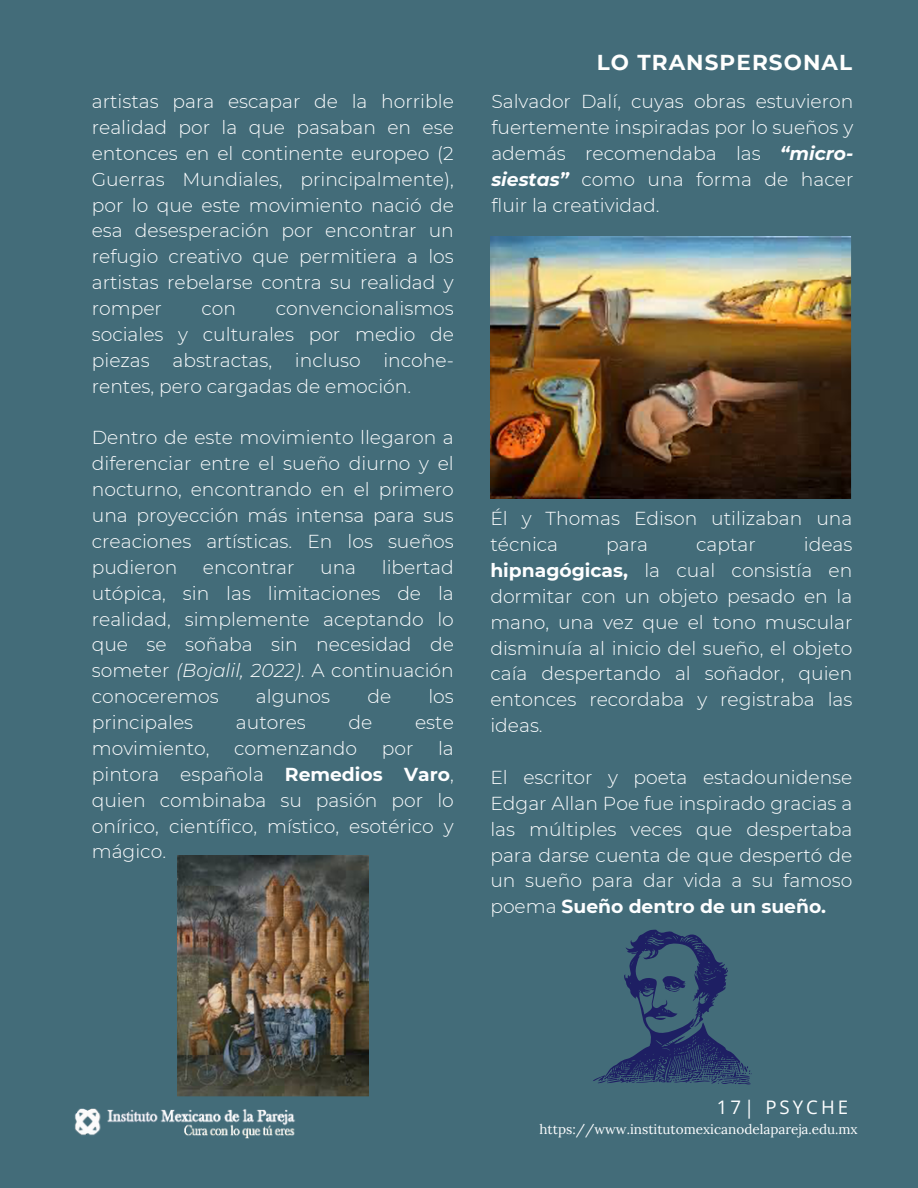
<style>
.page{position:relative;width:918px;height:1188px;background:#436c79}
.page>*{position:absolute;margin:0;border:0;box-sizing:border-box;transform-origin:0 0}
.t1{font:700 21.6px "Montserrat";letter-spacing:.05em;color:#fffffe}
.t2{font:300 18.75px/25.8px "Montserrat";color:#fdfeff;text-align:justify}
.t3{font:18.75px "Open Sans";letter-spacing:.16em;color:#fdfeff}
.t4{font:13.5px "Lora";color:#fdfeff}
.s1{font-style:italic}
.s2{font-weight:700}
.s3{font-weight:700;font-style:italic}
</style>
<div class="page">
<img style="left:177px;top:856px;width:192px;height:241px">
<img style="left:490px;top:236px;width:362px;height:263px">
<svg style="left:593px;top:930px;width:159px;height:155px"></svg>
<img style="left:74px;top:1108px;width:221px;height:31px">
<h3 class="t2" style="left:92px;top:88px;width:364px">artistas para escapar de la horrible realidad por la que pasaban en ese entonces en el continente europeo (2<br>Guerras Mundiales, principalmente), por lo que este movimiento nació de esa desesperación por encontrar un refugio creativo que permitiera a los artistas rebelarse contra su realidad y romper</h3>
<h3 class="t2" style="left:92px;top:295px;width:364px;text-indent:184px">convencionalismos sociales y culturales por medio de piezas abstractas, incluso incohe&shy;rentes, pero cargadas de emoción.</h3>
<p class="t2" style="left:92px;top:425px;width:364px">Dentro de este movimiento llegaron a diferenciar entre el sueño diurno y el nocturno, encontrando en el primero una proyección más intensa para sus creaciones artísticas. En los sueños pudieron</p>
<h3 class="t2" style="left:202px;top:295px;width:36px">con</h3>
<p class="t2" style="left:92px;top:554px;width:364px;text-indent:290px">libertad utópica, sin las limitaciones de la realidad, simplemente aceptando lo que se soñaba sin necesidad de someter <span class="s1">(Bojalil, 2022)</span>. A continuación conoceremos</p>
<p class="t2" style="left:203px;top:554px;width:93px">encontrar</p>
<p class="t2" style="left:320px;top:554px;width:38px">una</p>
<p class="t2" style="left:256px;top:684px;width:76px">algunos</p>
<p class="t2" style="left:367px;top:684px;width:25px">de</p>
<p class="t2" style="left:428px;top:684px;width:27px">los</p>
<p class="t2" style="left:92px;top:709px;width:103px">principales</p>
<p class="t2" style="left:236px;top:709px;width:72px">autores</p>
<p class="t2" style="left:349px;top:709px;width:25px">de</p>
<p class="t2" style="left:415px;top:709px;width:40px">este</p>
<p class="t2" style="left:92px;top:735px;width:119px">movimiento,</p>
<p class="t2" style="left:234px;top:735px;width:124px">comenzando</p>
<p class="t2" style="left:382px;top:735px;width:33px">por</p>
<p class="t2" style="left:92px;top:735px;width:364px;text-indent:346px">la pintora española <span class="s2">Remedios Varo</span>, quien combinaba su pasión por lo onírico, científico, místico, esotérico y mágico.</p>
<h3 class="t1" style="left:597px;top:49px;width:257px">LO TRANSPERSONAL</h3>
<p class="t2" style="left:491px;top:88px;width:364px">Salvador Dalí, cuyas obras estuvieron fuertemente inspiradas por lo sueños y además recomendaba las <span class="s3">“micro&shy;siestas”</span> como una forma de hacer fluir la creatividad.</p>
<h1 class="t2" style="left:490px;top:506px;width:364px">Él y Thomas Edison utilizaban una técnica</h1>
<h1 class="t2" style="left:490px;top:531px;width:364px;text-indent:313px">ideas <span class="s2">hipnagógicas,</span> la cual consistía en dormitar con un objeto pesado en la mano, una vez que el tono muscular disminuía al inicio del sueño, el objeto caía despertando al soñador, quien entonces recordaba y registraba las ideas.</h1>
<h3 class="t2" style="left:490px;top:764px;width:364px">El escritor y poeta estadounidense Edgar Allan Poe fue inspirado gracias a las múltiples veces que despertaba para darse cuenta de que despertó de un sueño para dar vida a su famoso poema <span class="s2">Sueño dentro de un sueño.</span></h3>
<h1 class="t2" style="left:606px;top:531px;width:43px">para</h1>
<h1 class="t2" style="left:696px;top:531px;width:61px">captar</h1>
<p class="t3" style="left:717px;top:1094px;width:133px">17| PSYCHE</p>
<h3 class="t4" style="left:540px;top:1120px;width:320px">https://www.institutomexicanodelapareja.edu.mx</h3>
</div>
